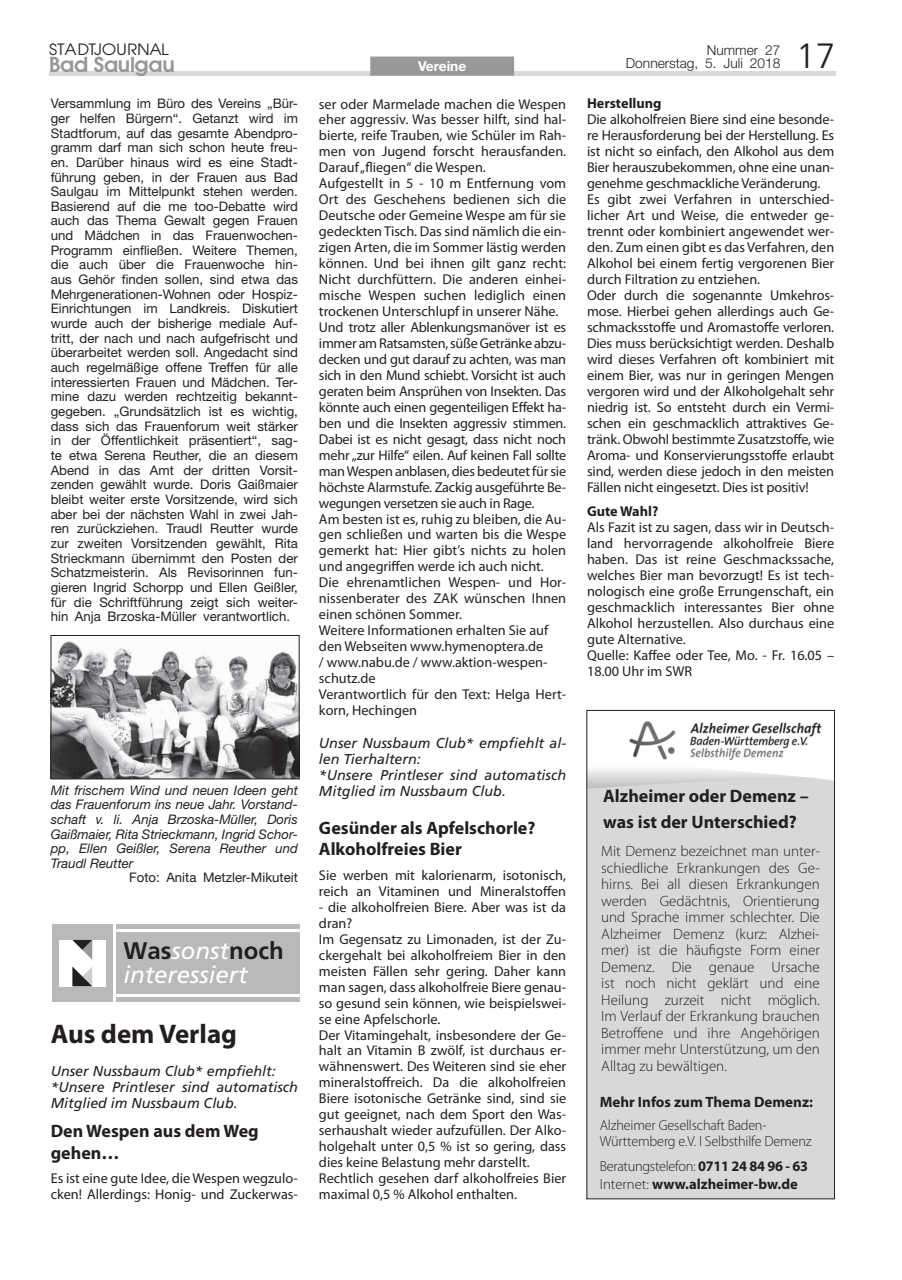
<style>
.page{position:relative;width:902px;height:1280px;background:#fff}
.page>*{position:absolute;margin:0;border:0;box-sizing:border-box;transform-origin:0 0}
.t1{font:300 35.1px "Frutiger";color:#231f20}
.t2{font:700 27px "Myriad Pro";color:#231f20}
.t3{font:italic 24px/24px "Frutiger";color:#fff}
.t4{font:600 21.45px "Avant Garde Two BQ";letter-spacing:-.02em;color:#989898}
.t5{font:700 18px/21.3px "Myriad Pro";color:#231f20}
.t6{font:16.35px "Avant Garde Two BQ";color:#231f20;scale:1.08 1}
.t7{font:300 15px/16.5px "Myriad Pro";color:#231f20;text-align:justify}
.t8{font:700 15px "Myriad Pro";color:#231f20}
.t9{font:300 14.7px/16.5px "Myriad Pro";letter-spacing:-.01em;color:#231f20}
.t10{font:700 14.7px/17.5px "Myriad Pro";color:#231f20}
.t11{font:14.25px/15.9px "Myriad Pro";color:#231f20}
.t12{font:italic 14.25px/15.9px "Frutiger";color:#231f20}
.t13{font:700 14.25px "Myriad Pro";color:#231f20}
.t14{font:300 13.65px/13.5px "Helvetica Neue";color:#231f20;text-align:right}
.t15{font:700 13.65px "Helvetica Neue";color:#fff}
.t16{font:13.2px/14.7px "Helvetica Neue";color:#231f20;text-align:justify}
.t17{font:italic 13.2px/14.7px "Helvetica Neue";color:#231f20;text-align:justify}
.s1{font-weight:700;font-style:normal;color:#231f20}
.s2{font-weight:300}
</style>
<div class="page">
<div style="left:49px;top:71px;width:786px;height:5px;background:#d8d9d9"></div>
<div style="left:370px;top:57px;width:144px;height:19px;background:#989898"></div>
<img style="left:53px;top:641px;width:244px;height:136px">
<div style="left:51px;top:635px;width:248px;height:144px;border:1px solid #231f20"></div>
<div style="left:116px;top:932px;width:184px;height:62px;background:#b9b9ba"></div>
<hr style="left:116px;top:997px;width:184px;height:4px;background:#b9b9ba">
<hr style="left:116px;top:924px;width:184px;height:4px;background:#b9b9ba">
<div style="left:52px;top:924px;width:60px;height:77px;background:#b9b9ba"></div>
<div style="left:59px;top:940px;width:46px;height:46px;background:#fff"></div>
<svg style="left:72px;top:966px;width:20px;height:20px"></svg>
<svg style="left:72px;top:940px;width:20px;height:20px"></svg>
<img style="left:629px;top:721px;width:193px;height:35px">
<div style="left:588px;top:756px;width:244px;height:441px;background:#d8d8d9"></div>
<svg style="left:588px;top:762px;width:244px;height:27px"></svg>
<p class="t6" style="left:49px;top:43px;width:112px">STADTJOURNAL</p>
<h3 class="t4" style="left:49px;top:56px;width:127px">Bad Saulgau</h3>
<p class="t15" style="left:418px;top:61px;width:50px">Vereine</p>
<p class="t16" style="left:51px;top:97px;width:249px">Versammlung im Büro des Vereins „Bür&shy;ger helfen Bürgern“. Getanzt wird im Stadtforum, auf das gesamte Abendpro&shy;gramm darf man sich schon heute freu&shy;en. Darüber hinaus wird es eine Stadt&shy;führung geben, in der Frauen aus Bad Saulgau im Mittelpunkt stehen werden.<br>Basierend auf die me too-Debatte wird auch das Thema Gewalt gegen Frauen und Mädchen in das Frauenwochen-Programm einfließen. Weitere Themen, die auch über die Frauenwoche hin&shy;aus Gehör finden sollen, sind etwa das Mehrgenerationen-Wohnen oder Hospiz-Einrichtungen im Landkreis. Diskutiert wurde auch der bisherige mediale Auf&shy;tritt, der nach und nach aufgefrischt und überarbeitet werden soll. Angedacht sind auch regelmäßige offene Treffen für alle interessierten Frauen und Mädchen. Ter&shy;mine dazu werden rechtzeitig bekannt&shy;gegeben. „Grundsätzlich ist es wichtig, dass sich das Frauenforum weit stärker in der Öffentlichkeit präsentiert“, sag&shy;te etwa Serena Reuther, die an diesem Abend in das Amt der dritten Vorsit&shy;zenden gewählt wurde. Doris Gaißmaier bleibt weiter erste Vorsitzende, wird sich aber bei der nächsten Wahl in zwei Jah&shy;ren zurückziehen. Traudl Reutter wurde zur zweiten Vorsitzenden gewählt, Rita Strieckmann übernimmt den Posten der Schatzmeisterin. Als Revisorinnen fun&shy;gieren Ingrid Schorpp und Ellen Geißler, für die Schriftführung zeigt sich weiter&shy;hin Anja Brzoska-Müller verantwortlich.</p>
<p class="t11" style="left:319px;top:97px;width:249px">ser oder Marmelade machen die Wespen eher aggressiv. Was besser hilft, sind hal&shy;bierte, reife Trauben, wie Schüler im Rah&shy;men von Jugend forscht herausfanden.<br>Darauf „fliegen“ die Wespen.<br>Aufgestellt in 5 - 10 m Entfernung vom Ort des Geschehens bedienen sich die Deutsche oder Gemeine Wespe am für sie gedeckten Tisch. Das sind nämlich die ein&shy;zigen Arten, die im Sommer lästig werden können. Und bei ihnen gilt ganz recht:<br>Nicht durchfüttern. Die anderen einhei&shy;mische Wespen suchen lediglich einen trockenen Unterschlupf in unserer Nähe.<br>Und trotz aller Ablenkungsmanöver ist es immer am Ratsamsten, süße Getränke abzu&shy;decken und gut darauf zu achten, was man sich in den Mund schiebt. Vorsicht ist auch geraten beim Ansprühen von Insekten. Das könnte auch einen gegenteiligen Effekt ha&shy;ben und die Insekten aggressiv stimmen.<br>Dabei ist es nicht gesagt, dass nicht noch mehr „zur Hilfe“ eilen. Auf keinen Fall sollte man Wespen anblasen, dies bedeutet für sie höchste Alarmstufe. Zackig ausgeführte Be&shy;wegungen versetzen sie auch in Rage.<br>Am besten ist es, ruhig zu bleiben, die Au&shy;gen schließen und warten bis die Wespe gemerkt hat: Hier gibt’s nichts zu holen und angegriffen werde ich auch nicht.<br>Die ehrenamtlichen Wespen- und Hor&shy;nissenberater des ZAK wünschen Ihnen einen schönen Sommer.<br>Weitere Informationen erhalten Sie auf den Webseiten www.hymenoptera.de<br>/ www.nabu.de / www.aktion-wespen&shy;schutz.de<br>Verantwortlich für den Text: Helga Hert&shy;korn, Hechingen</p>
<p class="t12" style="left:319px;top:736px;width:249px">Unser Nussbaum Club* empfiehlt al&shy;len Tierhaltern:<br>*Unsere Printleser sind automatisch<br>Mitglied im Nussbaum Club.</p>
<p class="t5" style="left:319px;top:819px;width:218px">Gesünder als Apfelschorle?<br>Alkoholfreies Bier</p>
<p class="t11" style="left:319px;top:869px;width:249px">Sie werben mit kalorienarm, isotonisch, reich an Vitaminen und Mineralstoffen</p>
<p class="t11" style="left:319px;top:900px;width:249px">- die alkoholfreien Biere. Aber was ist da dran?<br>Im Gegensatz zu Limonaden, ist der Zu&shy;ckergehalt bei alkoholfreiem Bier in den meisten Fällen sehr gering. Daher kann man sagen, dass alkoholfreie Biere genau&shy;so gesund sein können, wie beispielswei&shy;se eine Apfelschorle.<br>Der Vitamingehalt, insbesondere der Ge&shy;halt an Vitamin B zwölf, ist durchaus er&shy;wähnenswert. Des Weiteren sind sie eher mineralstoffreich. Da die alkoholfreien Biere isotonische Getränke sind, sind sie gut geeignet, nach dem Sport den Was&shy;serhaushalt wieder aufzufüllen. Der Alko&shy;holgehalt unter 0,5 % ist so gering, dass dies keine Belastung mehr darstellt.<br>Rechtlich gesehen darf alkoholfreies Bier maximal 0,5 % Alkohol enthalten.</p>
<p class="t17" style="left:51px;top:784px;width:249px">Mit frischem Wind und neuen Ideen geht das Frauenforum ins neue Jahr. Vorstand&shy;schaft v. li. Anja Brzoska-Müller, Doris Gaißmaier, Rita Strieckmann, Ingrid Schor&shy;pp, Ellen Geißler, Serena Reuther und Traudl Reutter</p>
<p class="t16" style="left:129px;top:872px;width:170px">Foto: Anita Metzler-Mikuteit</p>
<h3 class="t3" style="left:123px;top:940px;width:162px"><span class="s1">Was</span>sonst<span class="s1">noch </span>interessiert</h3>
<h2 class="t2" style="left:51px;top:1023px;width:188px">Aus dem Verlag</h2>
<p class="t12" style="left:51px;top:1064px;width:249px">Unser Nussbaum Club* empfiehlt: *Unsere Printleser sind automatisch<br>Mitglied im Nussbaum Club.</p>
<p class="t5" style="left:51px;top:1122px;width:209px">Den Wespen aus dem Weg gehen…</p>
<p class="t11" style="left:51px;top:1172px;width:249px">Es ist eine gute Idee, die Wespen wegzulo&shy;cken! Allerdings: Honig- und Zuckerwas-</p>
<p class="t14" style="left:626px;top:44px;width:156px">Nummer 27<br>Donnerstag, 5. Juli 2018</p>
<h1 class="t1" style="left:796px;top:42px;width:41px">17</h1>
<p class="t13" style="left:587px;top:98px;width:76px">Herstellung</p>
<p class="t11" style="left:587px;top:113px;width:249px">Die alkoholfreien Biere sind eine besonde&shy;re Herausforderung bei der Herstellung. Es ist nicht so einfach, den Alkohol aus dem Bier herauszubekommen, ohne eine unan&shy;genehme geschmackliche Veränderung.<br>Es gibt zwei Verfahren in unterschied&shy;licher Art und Weise, die entweder ge&shy;trennt oder kombiniert angewendet wer&shy;den. Zum einen gibt es das Verfahren, den Alkohol bei einem fertig vergorenen Bier durch Filtration zu entziehen.<br>Oder durch die sogenannte Umkehros&shy;mose. Hierbei gehen allerdings auch Ge&shy;schmacksstoffe und Aromastoffe verloren.<br>Dies muss berücksichtigt werden. Deshalb wird dieses Verfahren oft kombiniert mit einem Bier, was nur in geringen Mengen vergoren wird und der Alkoholgehalt sehr niedrig ist. So entsteht durch ein Vermi&shy;schen ein geschmacklich attraktives Ge&shy;tränk. Obwohl bestimmte Zusatzstoffe, wie Aroma- und Konservierungsstoffe erlaubt sind, werden diese jedoch in den meisten Fällen nicht eingesetzt. Dies ist positiv!</p>
<p class="t13" style="left:587px;top:506px;width:73px">Gute Wahl?</p>
<p class="t11" style="left:587px;top:521px;width:249px">Als Fazit ist zu sagen, dass wir in Deutsch&shy;land hervorragende alkoholfreie Biere haben. Das ist reine Geschmackssache, welches Bier man bevorzugt! Es ist tech&shy;nologisch eine große Errungenschaft, ein geschmacklich interessantes Bier ohne Alkohol herzustellen. Also durchaus eine gute Alternative.<br>Quelle: Kaffee oder Tee, Mo. - Fr. 16.05 – 18.00 Uhr im SWR</p>
<p class="t5" style="left:603px;top:785px;width:207px;line-height:25.5px">Alzheimer oder Demenz – was ist der Unterschied?</p>
<p class="t7" style="left:601px;top:844px;width:220px">Mit Demenz bezeichnet man unter&shy;schiedliche Erkrankungen des Ge&shy;hirns. Bei all diesen Erkrankungen werden Gedächtnis, Orientierung und Sprache immer schlechter. Die Alzheimer Demenz (kurz: Alzhei&shy;mer) ist die häufigste Form einer Demenz. Die genaue Ursache ist noch nicht geklärt und eine Heilung zurzeit nicht möglich.<br>Im Verlauf der Erkrankung brauchen Betroffene und ihre Angehörigen immer mehr Unterstützung, um den Alltag zu bewältigen.</p>
<p class="t8" style="left:599px;top:1096px;width:215px">Mehr Infos zum Thema Demenz:</p>
<p class="t9" style="left:599px;top:1118px;width:213px">Alzheimer Gesellschaft Baden-<br>Württemberg e.V. I Selbsthilfe Demenz</p>
<p class="t10" style="left:599px;top:1159px;width:210px"><span class="s2">Beratungstelefon:</span> 0711 24 84 96 - 63<br><span class="s2">Internet:</span> www.alzheimer-bw.de</p>
</div>
